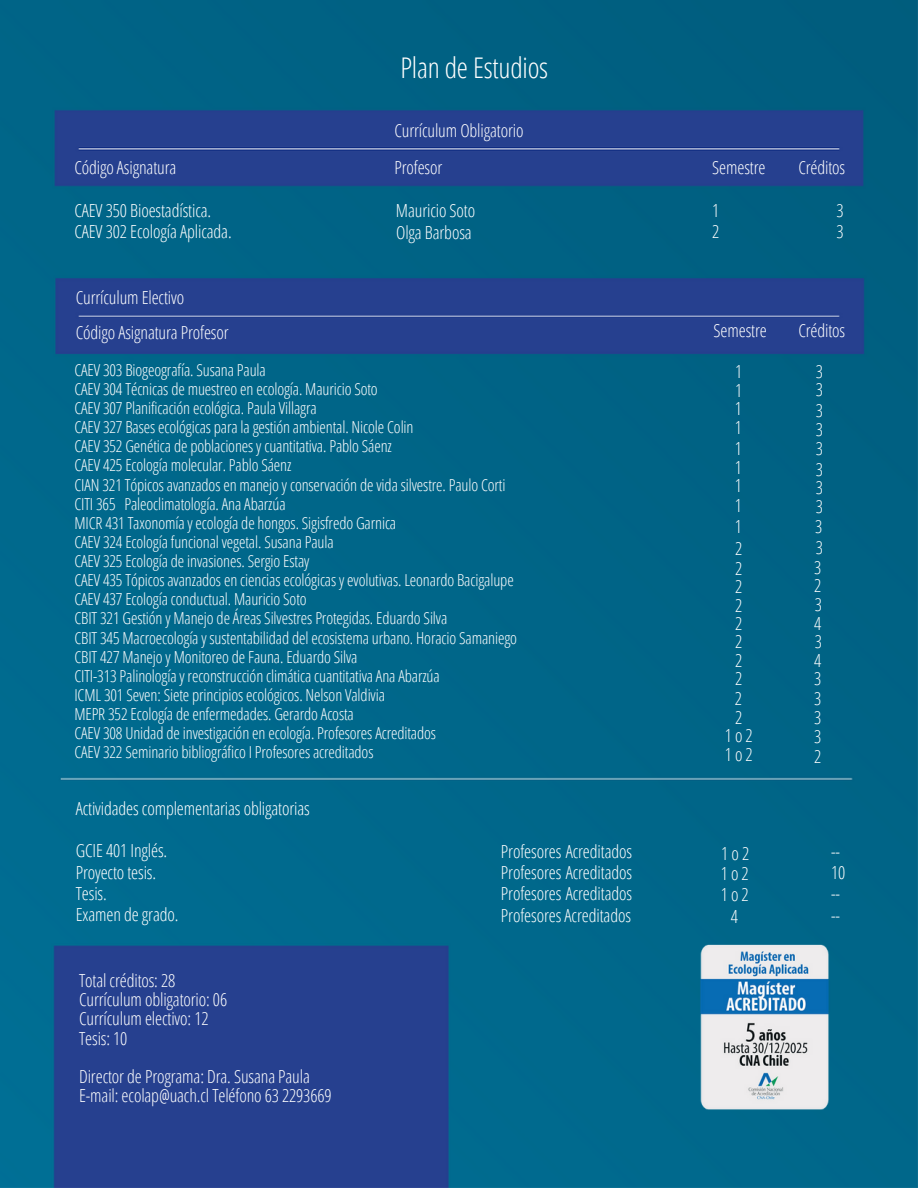
<style>
.page{position:relative;width:918px;height:1188px;background:#fff}
.page>*{position:absolute;margin:0;border:0;box-sizing:border-box;transform-origin:0 0}
.t1{font:300 28.5px "Open Sans Condensed";letter-spacing:-.005em;color:#fff}
.t2{font:300 18px/21.3px "Open Sans Condensed";letter-spacing:-.005em;color:#fff}
.t3{font:300 16.5px "Open Sans Condensed";letter-spacing:-.005em;color:#fff}
</style>
<div class="page">
<img style="left:0;top:0;width:918px;height:1188px">
<img style="left:698px;top:943px;width:134px;height:170px">
<p class="t2" style="left:74px;top:156px;width:103px">Código Asignatura</p>
<p class="t2" style="left:74px;top:199px;width:159px">CAEV 350 Bioestadística.<br>CAEV 302 Ecología Aplicada.</p>
<p class="t2" style="left:76px;top:287px;width:110px">Currículum Electivo</p>
<p class="t2" style="left:76px;top:321px;width:154px">Código Asignatura Profesor</p>
<p class="t1" style="left:400px;top:47px;width:149px">Plan de Estudios</p>
<p class="t2" style="left:394px;top:119px;width:131px">Currículum Obligatorio</p>
<p class="t2" style="left:394px;top:156px;width:49px">Profesor</p>
<p class="t2" style="left:396px;top:200px;width:81px">Mauricio Soto</p>
<p class="t2" style="left:396px;top:221px;width:77px">Olga Barbosa</p>
<p class="t3" style="left:74px;top:358px;width:193px">CAEV 303 Biogeografía. Susana Paula</p>
<p class="t3" style="left:74px;top:377px;width:305px">CAEV 304 Técnicas de muestreo en ecología. Mauricio Soto</p>
<p class="t3" style="left:74px;top:396px;width:244px">CAEV 307 Planificación ecológica. Paula Villagra</p>
<p class="t3" style="left:74px;top:416px;width:341px">CAEV 327 Bases ecológicas para la gestión ambiental. Nicole Colin</p>
<p class="t3" style="left:74px;top:435px;width:319px">CAEV 352 Genética de poblaciones y cuantitativa. Pablo Sáenz</p>
<p class="t3" style="left:74px;top:454px;width:219px">CAEV 425 Ecología molecular. Pablo Sáenz</p>
<p class="t3" style="left:74px;top:473px;width:433px">CIAN 321 Tópicos avanzados en manejo y conservación de vida silvestre. Paulo Corti</p>
<p class="t3" style="left:74px;top:492px;width:213px">CITI 365 Paleoclimatología. Ana Abarzúa</p>
<p class="t3" style="left:74px;top:511px;width:323px">MICR 431 Taxonomía y ecología de hongos. Sigisfredo Garnica</p>
<p class="t3" style="left:74px;top:530px;width:261px">CAEV 324 Ecología funcional vegetal. Susana Paula</p>
<p class="t3" style="left:74px;top:549px;width:237px">CAEV 325 Ecología de invasiones. Sergio Estay</p>
<p class="t3" style="left:74px;top:569px;width:441px">CAEV 435 Tópicos avanzados en ciencias ecológicas y evolutivas. Leonardo Bacigalupe</p>
<p class="t3" style="left:74px;top:588px;width:234px">CAEV 437 Ecología conductual. Mauricio Soto</p>
<p class="t3" style="left:74px;top:607px;width:375px">CBIT 321 Gestión y Manejo de Áreas Silvestres Protegidas. Eduardo Silva</p>
<p class="t3" style="left:74px;top:626px;width:444px">CBIT 345 Macroecología y sustentabilidad del ecosistema urbano. Horacio Samaniego</p>
<p class="t3" style="left:74px;top:645px;width:285px">CBIT 427 Manejo y Monitoreo de Fauna. Eduardo Silva</p>
<p class="t3" style="left:74px;top:664px;width:367px">CITI-313 Palinología y reconstrucción climática cuantitativa Ana Abarzúa</p>
<p class="t3" style="left:74px;top:683px;width:312px">ICML 301 Seven: Siete principios ecológicos. Nelson Valdivia</p>
<p class="t3" style="left:74px;top:702px;width:281px">MEPR 352 Ecología de enfermedades. Gerardo Acosta</p>
<p class="t3" style="left:74px;top:722px;width:363px">CAEV 308 Unidad de investigación en ecología. Profesores Acreditados</p>
<p class="t3" style="left:74px;top:741px;width:301px">CAEV 322 Seminario bibliográfico I Profesores acreditados</p>
<p class="t2" style="left:76px;top:797px;width:236px">Actividades complementarias obligatorias</p>
<p class="t2" style="left:76px;top:840px;width:93px">GCIE 401 Inglés.</p>
<p class="t2" style="left:76px;top:861px;width:82px">Proyecto tesis.</p>
<p class="t2" style="left:76px;top:882px;width:33px">Tesis.</p>
<p class="t2" style="left:76px;top:904px;width:104px">Examen de grado.</p>
<p class="t2" style="left:79px;top:970px;width:98px">Total créditos: 28</p>
<p class="t2" style="left:79px;top:989px;width:150px">Currículum obligatorio: 06</p>
<p class="t2" style="left:79px;top:1008px;width:131px">Currículum electivo: 12</p>
<p class="t2" style="left:79px;top:1027px;width:50px">Tesis: 10</p>
<p class="t2" style="left:79px;top:1065px;width:232px">Director de Programa: Dra. Susana Paula</p>
<p class="t2" style="left:79px;top:1084px;width:254px">E-mail: ecolap@uach.cl Teléfono 63 2293669</p>
<p class="t2" style="left:501px;top:840px;width:133px;text-align:justify">Profesores Acreditados Profesores Acreditados Profesores Acreditados Profesores Acreditados</p>
<p class="t2" style="left:712px;top:156px;width:55px">Semestre</p>
<p class="t2" style="left:712px;top:199px;width:9px">1</p>
<p class="t2" style="left:712px;top:220px;width:9px">2</p>
<p class="t2" style="left:798px;top:156px;width:48px">Créditos</p>
<p class="t2" style="left:837px;top:199px;width:9px">3</p>
<p class="t2" style="left:837px;top:220px;width:9px">3</p>
<p class="t2" style="left:714px;top:320px;width:55px">Semestre</p>
<p class="t2" style="left:735px;top:360px;width:9px">1</p>
<p class="t2" style="left:735px;top:379px;width:9px">1</p>
<p class="t2" style="left:735px;top:397px;width:9px">1</p>
<p class="t2" style="left:735px;top:416px;width:9px">1</p>
<p class="t2" style="left:735px;top:438px;width:9px">1</p>
<p class="t2" style="left:735px;top:457px;width:9px">1</p>
<p class="t2" style="left:735px;top:475px;width:9px">1</p>
<p class="t2" style="left:735px;top:494px;width:9px">1</p>
<p class="t2" style="left:735px;top:515px;width:9px">1</p>
<p class="t2" style="left:735px;top:538px;width:9px">2</p>
<p class="t2" style="left:735px;top:557px;width:9px">2</p>
<p class="t2" style="left:735px;top:575px;width:9px">2</p>
<p class="t2" style="left:735px;top:594px;width:9px">2</p>
<p class="t2" style="left:735px;top:612px;width:9px">2</p>
<p class="t2" style="left:735px;top:631px;width:9px">2</p>
<p class="t2" style="left:735px;top:649px;width:9px">2</p>
<p class="t2" style="left:735px;top:668px;width:9px">2</p>
<p class="t2" style="left:735px;top:687px;width:9px">2</p>
<p class="t2" style="left:735px;top:706px;width:9px">2</p>
<p class="t2" style="left:725px;top:724px;width:30px">1o2</p>
<p class="t2" style="left:725px;top:743px;width:30px">1o2</p>
<p class="t2" style="left:798px;top:320px;width:48px">Créditos</p>
<p class="t2" style="left:816px;top:360px;width:9px">3</p>
<p class="t2" style="left:816px;top:378px;width:9px">3</p>
<p class="t2" style="left:816px;top:399px;width:9px">3</p>
<p class="t2" style="left:816px;top:419px;width:9px">3</p>
<p class="t2" style="left:816px;top:458px;width:9px">3</p>
<p class="t2" style="left:816px;top:438px;width:9px">3</p>
<p class="t2" style="left:816px;top:476px;width:9px">3</p>
<p class="t2" style="left:816px;top:495px;width:9px">3</p>
<p class="t2" style="left:815px;top:515px;width:9px">3</p>
<p class="t2" style="left:816px;top:537px;width:9px">3</p>
<p class="t2" style="left:814px;top:556px;width:9px">3</p>
<p class="t2" style="left:814px;top:575px;width:9px">2</p>
<p class="t2" style="left:815px;top:593px;width:9px">3</p>
<p class="t2" style="left:814px;top:613px;width:9px">4</p>
<p class="t2" style="left:815px;top:631px;width:9px">3</p>
<p class="t2" style="left:814px;top:649px;width:9px">4</p>
<p class="t2" style="left:814px;top:668px;width:9px">3</p>
<p class="t2" style="left:814px;top:687px;width:9px">3</p>
<p class="t2" style="left:814px;top:706px;width:9px">3</p>
<p class="t2" style="left:814px;top:726px;width:9px">3</p>
<p class="t2" style="left:814px;top:745px;width:9px">2</p>
<p class="t2" style="left:721px;top:842px;width:30px">1o2</p>
<p class="t2" style="left:721px;top:862px;width:30px">1o2</p>
<p class="t2" style="left:721px;top:884px;width:30px">1o2</p>
<p class="t2" style="left:731px;top:905px;width:9px">4</p>
<p class="t2" style="left:831px;top:840px;width:16px">--<br>10 --</p>
<p class="t2" style="left:831px;top:904px;width:10px">--</p>
</div>
